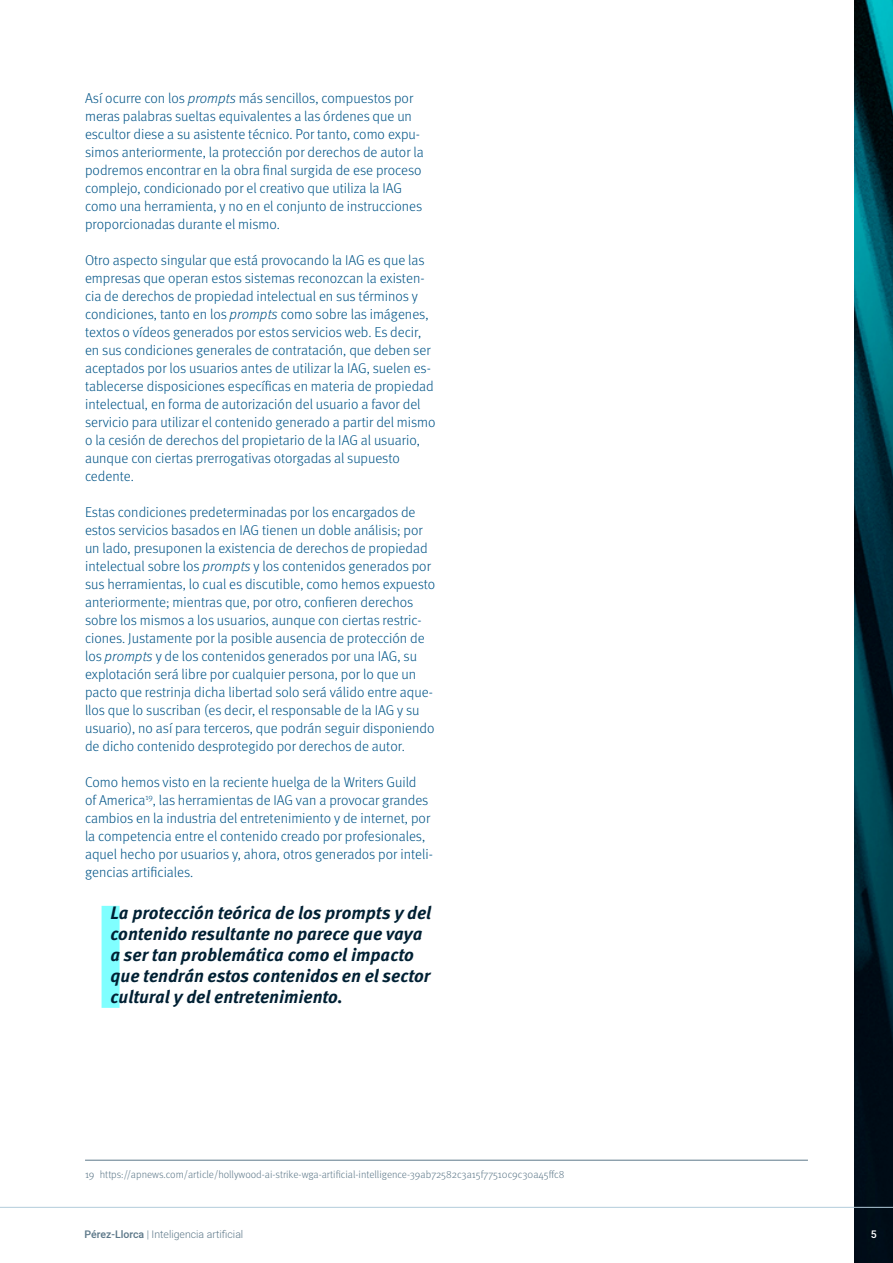
<style>
.page{position:relative;width:893px;height:1263px;background:#fff}
.page>*{position:absolute;margin:0;border:0;box-sizing:border-box;transform-origin:0 0}
.t1{font:italic 700 18px/21px "Meta Pro";color:#002033}
.t2{font:300 14.25px/18px "Meta Pro";color:#005487}
.t3{font:300 10.5px "Meta Pro";color:#5d7889}
.t4{font:300 10.5px "Heebo";color:#5d7889}
.t5{font:500 10.5px "Heebo";color:#fff}
.s1{font-style:italic}
.s2{font-weight:500}
</style>
<div class="page">
<img style="left:855px;top:0;width:38px;height:1263px">
<hr style="left:0;top:1207px;width:893px;height:1px;background:#b3ccdb">
<div style="left:102px;top:906px;width:18px;height:102px;background:#80ffff"></div>
<hr style="left:85px;top:1160px;width:723px;height:1px;background:#5d7889">
<p class="t2" style="left:85px;top:88px;width:340px">Así ocurre con los <span class="s1">prompts</span> más sencillos, compuestos por meras palabras sueltas equivalentes a las órdenes que un escultor diese a su asistente técnico. Por tanto, como expu&shy;simos anteriormente, la protección por derechos de autor la podremos encontrar en la obra final surgida de ese proceso complejo, condicionado por el creativo que utiliza la IAG como una herramienta, y no en el conjunto de instrucciones proporcionadas durante el mismo.</p>
<p class="t2" style="left:85px;top:250px;width:352px">Otro aspecto singular que está provocando la IAG es que las empresas que operan estos sistemas reconozcan la existen&shy;cia de derechos de propiedad intelectual en sus términos y condiciones, tanto en los <span class="s1">prompts</span> como sobre las imágenes, textos o vídeos generados por estos servicios web. Es decir, en sus condiciones generales de contratación, que deben ser aceptados por los usuarios antes de utilizar la IAG, suelen es&shy;tablecerse disposiciones específicas en materia de propiedad intelectual, en forma de autorización del usuario a favor del servicio para utilizar el contenido generado a partir del mismo o la cesión de derechos del propietario de la IAG al usuario, aunque con ciertas prerrogativas otorgadas al supuesto cedente.</p>
<p class="t2" style="left:85px;top:502px;width:352px">Estas condiciones predeterminadas por los encargados de estos servicios basados en IAG tienen un doble análisis; por un lado, presuponen la existencia de derechos de propiedad intelectual sobre los <span class="s1">prompts</span> y los contenidos generados por sus herramientas, lo cual es discutible, como hemos expuesto anteriormente; mientras que, por otro, confieren derechos sobre los mismos a los usuarios, aunque con ciertas restric&shy;ciones. Justamente por la posible ausencia de protección de los <span class="s1">prompts</span> y de los contenidos generados por una IAG, su explotación será libre por cualquier persona, por lo que un pacto que restrinja dicha libertad solo será válido entre aque&shy;llos que lo suscriban (es decir, el responsable de la IAG y su usuario), no así para terceros, que podrán seguir disponiendo de dicho contenido desprotegido por derechos de autor.</p>
<p class="t2" style="left:85px;top:772px;width:349px">Como hemos visto en la reciente huelga de la Writers Guild<br>of America<sup>19</sup>, las herramientas de IAG van a provocar grandes cambios en la industria del entretenimiento y de internet, por la competencia entre el contenido creado por profesionales, aquel hecho por usuarios y, ahora, otros generados por inteli&shy;gencias artificiales.</p>
<p class="t1" style="left:111px;top:901px;width:322px">La protección teórica de los prompts y del contenido resultante no parece que vaya a ser tan problemática como el impacto que tendrán estos contenidos en el sector cultural y del entretenimiento.</p>
<p class="t3" style="left:85px;top:1167px;width:481px">19 https://apnews.com/article/hollywood-ai-strike-wga-artificial-intelligence-39ab72582c3a15f77510c9c30a45ffc8</p>
<p class="t4" style="left:84px;top:1227px;width:160px"><span class="s2">Pérez-Llorca</span> | Inteligencia artificial</p>
<p class="t5" style="left:871px;top:1227px;width:7px">5</p>
</div>
